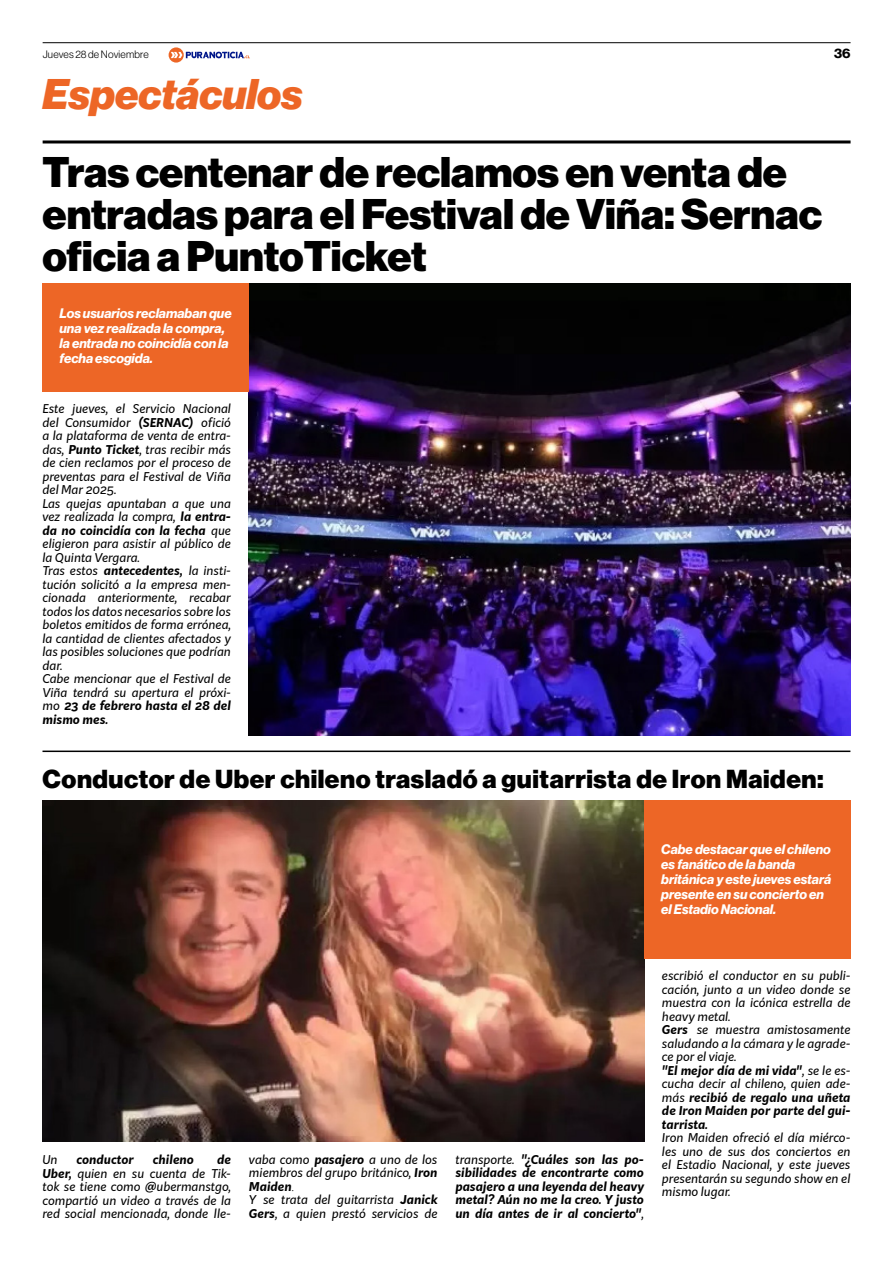
<style>
.page{position:relative;width:893px;height:1263px;background:#fff}
.page>*{position:absolute;margin:0;border:0;box-sizing:border-box;transform-origin:0 0}
.t1{font:900 42px/42px "Neue Haas Display";color:#000}
.t2{font:italic 900 42px "Neue Haas Display";color:#ed6626}
.t3{font:900 25.5px "Neue Haas Display";letter-spacing:.02em;color:#000}
.t4{font:italic 700 13.5px/15px "Neue Haas Display";color:#fff}
.t5{font:13.5px "N Haas Grotesk DS Pro 75 Bd";color:#000}
.t6{font:italic 12px/13.5px "Kit Sans";color:#000}
.t7{font:italic 700 12px/13.5px "Kit Sans";color:#000;text-align:justify}
.t8{font:10.5px "N Haas Grotesk DS Pro 45 Lt";letter-spacing:.02em;color:#000}
.s1{font-weight:700}
.s2{font-family:"Times New Roman"}
.s3{font-weight:400}
</style>
<div class="page">
<hr style="left:43px;top:140px;width:808px;height:3px;background:#000">
<svg style="left:169px;top:47px;width:81px;height:16px"></svg>
<hr style="left:43px;top:42px;width:808px;height:1px;background:#000">
<hr style="left:42px;top:750px;width:808px;height:2px;background:#000">
<img style="left:43px;top:800px;width:601px;height:342px">
<div style="left:644px;top:800px;width:206px;height:159px;background:#ed6626"></div>
<img style="left:249px;top:284px;width:601px;height:452px">
<div style="left:43px;top:284px;width:206px;height:108px;background:#ed6626"></div>
<p class="t8" style="left:43px;top:49px;width:108px">Jueves 28 de Noviembre</p>
<p class="t5" style="left:834px;top:45px;width:18px">36</p>
<h1 class="t2" style="left:43px;top:70px;width:262px">Espectáculos</h1>
<h1 class="t1" style="left:43px;top:152px;width:781px">Tras centenar de reclamos en venta de entradas para el Festival de Viña: Sernac oficia a PuntoTicket</h1>
<p class="t4" style="left:60px;top:306px;width:174px">Los usuarios reclamaban que una vez realizada la compra, la entrada no coincidía con la fecha escogida.</p>
<p class="t6" style="left:43px;top:401px;width:190px">Este jueves, el Servicio Nacional del Consumidor <span class="s1">(SERNAC)</span> ofició a la plataforma de venta de entra&shy;das, <span class="s1">Punto Ticket</span>, tras recibir más de cien reclamos por el proceso de preventas para el Festival de Viña del Mar 2025.<br>Las quejas apuntaban a que una vez realizada la compra, <span class="s1">la entra&shy;da no coincidía con la fecha</span> que eligieron para asistir al público de la Quinta Vergara.<br>Tras estos <span class="s1">antecedentes,</span> la insti&shy;tución solicitó a la empresa men&shy;cionada anteriormente, recabar todos los datos necesarios sobre los boletos emitidos de forma errónea, la cantidad de clientes afectados y las posibles soluciones que podrían dar.<br>Cabe mencionar que el Festival de<br>Viña tendrá su apertura el próxi&shy;mo <span class="s1">23 de febrero hasta el 28 del mismo mes.</span></p>
<h2 class="t3" style="left:43px;top:764px;width:783px">Conductor de Uber chileno trasladó a guitarrista de Iron Maiden:</h2>
<p class="t4" style="left:661px;top:842px;width:171px">Cabe destacar que el chileno es fanático de la banda británica y este jueves estará presente en su concierto en el Estadio Nacional.</p>
<p class="t6" style="left:42px;top:1152px;width:190px;text-align:justify;text-indent:175px"><span class="s1">de Uber,</span> quien en su cuenta de Tik&shy;tok se tiene como @ubermanstgo, compartió un video a través de la red social mencionada, donde lle-</p>
<p class="t6" style="left:249px;top:1151px;width:190px">vaba como <span class="s1">pasajero</span> a uno de los miembros del grupo británico, <span class="s1">Iron<br>Maiden</span><span class="s2">.<br></span>Y se trata del guitarrista <span class="s1">Janick<br>Gers</span>, a quien prestó servicios de</p>
<p class="t7" style="left:455px;top:1151px;width:190px"><span class="s3">transporte.</span> "¿Cuáles son las po&shy;sibilidades de encontrarte como pasajero a una leyenda del heavy metal? Aún no me la creo. Y justo un día antes de ir al concierto"<span class="s3">,</span></p>
<p class="t6" style="left:42px;top:1152px;width:17px">Un</p>
<p class="t7" style="left:77px;top:1152px;width:59px">conductor</p>
<p class="t7" style="left:153px;top:1152px;width:42px">chileno</p>
<p class="t6" style="left:662px;top:968px;width:190px">escribió el conductor en su publi&shy;cación, junto a un video donde se muestra con la icónica estrella de heavy metal.<br><span class="s1">Gers</span> se muestra amistosamente saludando a la cámara y le agrade&shy;ce por el viaje.<br><span class="s1">"El mejor día de mi vida"</span>, se le es&shy;cucha decir al chileno, quien ade&shy;más <span class="s1">recibió de regalo una uñeta de Iron Maiden por parte del gui&shy;tarrista.</span></p>
<p class="t6" style="left:662px;top:1130px;width:190px;text-align:justify">Iron Maiden ofreció el día miérco&shy;les uno de sus dos conciertos en el Estadio Nacional, y este jueves presentarán su segundo show en el mismo lugar.</p>
</div>
